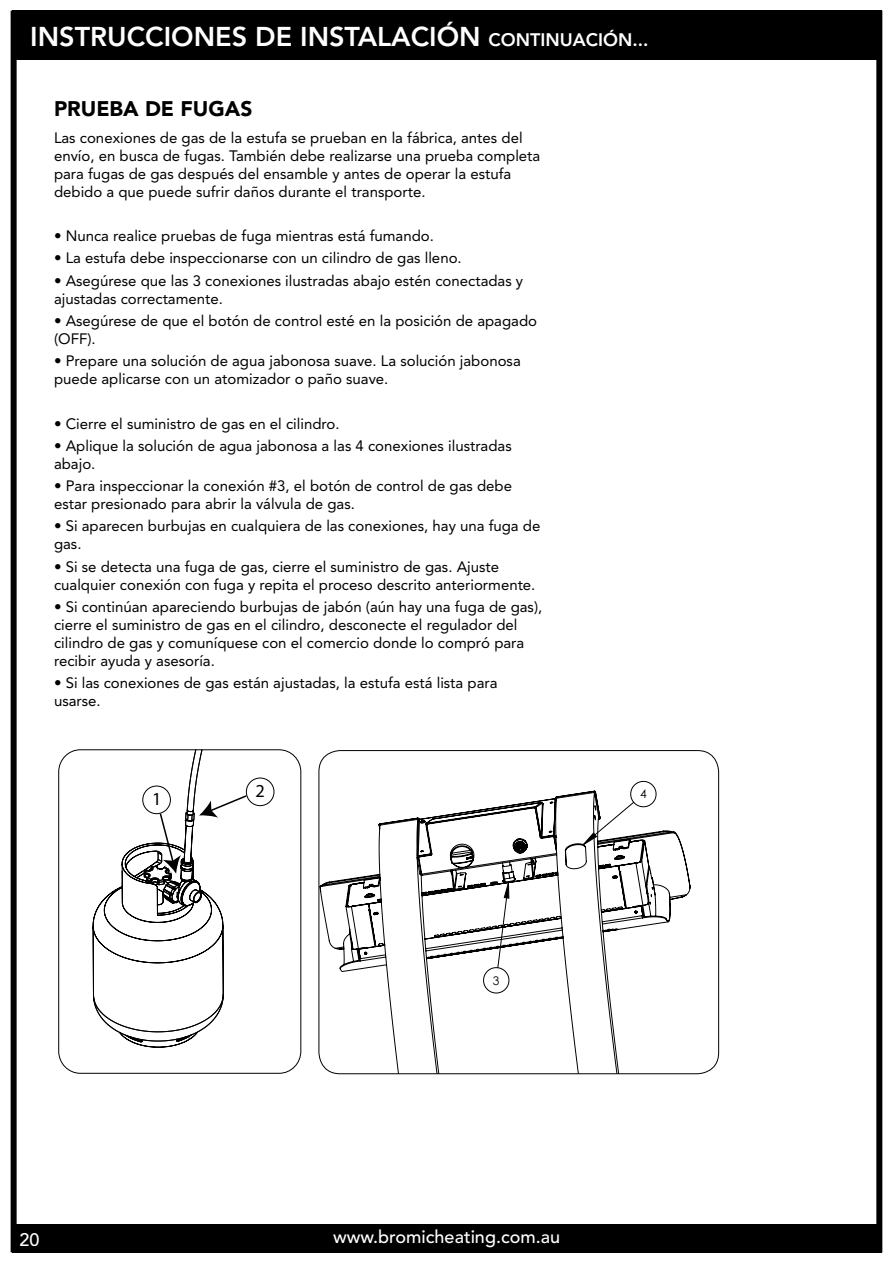
<style>
.page{position:relative;width:893px;height:1263px;background:#fff}
.page>*{position:absolute;margin:0;border:0;box-sizing:border-box;transform-origin:0 0}
.t1{font:800 27px "Avenir";color:#fff}
.t2{font:900 21px "Avenir";color:#000}
.t3{font:18.3px "Myriad Pro";color:#000}
.t4{font:500 18px "Avenir";color:#fff}
.t5{font:15px/18px "Avenir";color:#000}
.t6{font:12px "Century Gothic";color:#000}
.s1{font-size:18px}
</style>
<div class="page">
<div style="left:12px;top:1224px;width:870px;height:29px;background:#000"></div>
<div style="left:11px;top:11px;width:871px;height:1241px;border:6px solid #000"></div>
<div style="left:12px;top:10px;width:870px;height:50px;background:#000"></div>
<svg style="left:58px;top:749px;width:244px;height:325px"></svg>
<svg style="left:93px;top:971px;width:131px;height:72px"></svg>
<svg style="left:139px;top:749px;width:109px;height:199px"></svg>
<svg style="left:319px;top:790px;width:399px;height:284px"></svg>
<svg style="left:483px;top:781px;width:173px;height:212px"></svg>
<div style="left:319px;top:750px;width:400px;height:324px;border:1px solid #000;border-radius:21px"></div>
<h1 class="t1" style="left:30px;top:20px;width:620px">INSTRUCCIONES DE INSTALACIÓN <span class="s1">CONTINUACIÓN...</span></h1>
<h2 class="t2" style="left:54px;top:96px;width:200px">PRUEBA DE FUGAS</h2>
<p class="t5" style="left:54px;top:128px;width:488px">Las conexiones de gas de la estufa se prueban en la fábrica, antes del envío, en busca de fugas. También debe realizarse una prueba completa para fugas de gas después del ensamble y antes de operar la estufa debido a que puede sufrir daños durante el transporte.</p>
<p class="t5" style="left:54px;top:227px;width:381px">• Nunca realice pruebas de fuga mientras está fumando.</p>
<p class="t5" style="left:54px;top:249px;width:409px">• La estufa debe inspeccionarse con un cilindro de gas lleno.</p>
<p class="t5" style="left:54px;top:271px;width:471px">• Asegúrese que las 3 conexiones ilustradas abajo estén conectadas y ajustadas correctamente.</p>
<p class="t5" style="left:54px;top:312px;width:485px">• Asegúrese de que el botón de control esté en la posición de apagado (OFF).</p>
<p class="t5" style="left:54px;top:352px;width:468px">• Prepare una solución de agua jabonosa suave. La solución jabonosa puede aplicarse con un atomizador o paño suave.</p>
<p class="t5" style="left:54px;top:414px;width:287px">• Cierre el suministro de gas en el cilindro.</p>
<p class="t5" style="left:54px;top:437px;width:459px">• Aplique la solución de agua jabonosa a las 4 conexiones ilustradas abajo.</p>
<p class="t5" style="left:54px;top:477px;width:460px">• Para inspeccionar la conexión #3, el botón de control de gas debe estar presionado para abrir la válvula de gas.</p>
<p class="t5" style="left:54px;top:517px;width:488px">• Si aparecen burbujas en cualquiera de las conexiones, hay una fuga de gas.</p>
<p class="t5" style="left:54px;top:557px;width:483px">• Si se detecta una fuga de gas, cierre el suministro de gas. Ajuste cualquier conexión con fuga y repita el proceso descrito anteriormente.</p>
<p class="t5" style="left:54px;top:598px;width:490px">• Si continúan apareciendo burbujas de jabón (aún hay una fuga de gas), cierre el suministro de gas en el cilindro, desconecte el regulador del cilindro de gas y comuníquese con el comercio donde lo compró para recibir ayuda y asesoría.</p>
<p class="t5" style="left:54px;top:674px;width:445px">• Si las conexiones de gas están ajustadas, la estufa está lista para usarse.</p>
<p class="t3" style="left:256px;top:780px;width:11px">2</p>
<p class="t3" style="left:152px;top:788px;width:11px">1</p>
<p class="t6" style="left:640px;top:786px;width:8px">4</p>
<p class="t6" style="left:493px;top:972px;width:8px">3</p>
<p class="t4" style="left:19px;top:1229px;width:22px">20</p>
<p class="t4" style="left:333px;top:1227px;width:228px">www.bromicheating.com.au</p>
</div>
